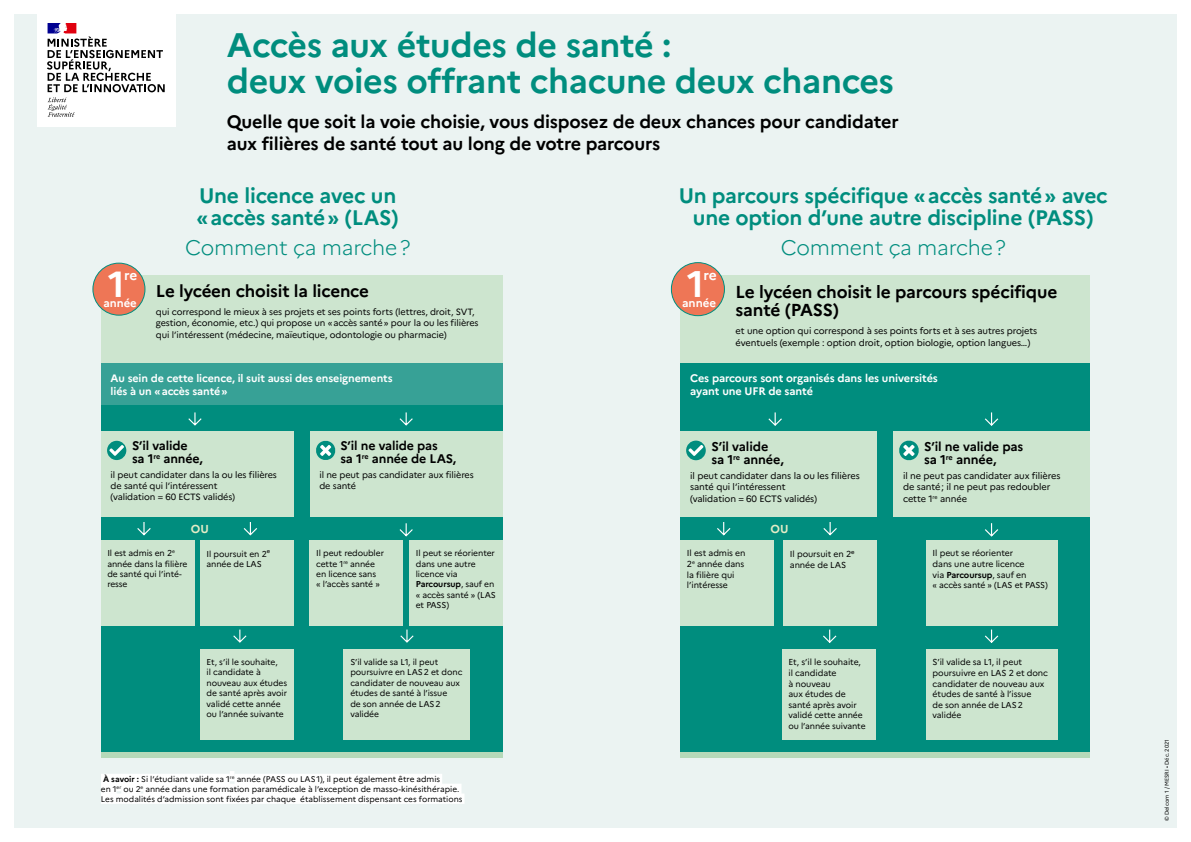
<style>
.page{position:relative;width:1191px;height:842px;background:#fff}
.page>*{position:absolute;margin:0;border:0;box-sizing:border-box;transform-origin:0 0}
.t1{font:700 37px "Marianne";color:#fff}
.t2{font:700 36.3px "Marianne";color:#fff}
.t3{font:700 34px/36px "Marianne";letter-spacing:-.01em;color:#008d7e}
.t4{font:700 21px/22px "Marianne";letter-spacing:-.01em;color:#008d7e}
.t5{font:300 21px "Marianne";letter-spacing:-.01em;color:#008d7e}
.t6{font:700 18px/21.6px "Marianne";letter-spacing:-.01em;color:#000}
.t7{font:700 17.3px/18.5px "Marianne";letter-spacing:-.01em;color:#000}
.t8{font:700 17px "Marianne";letter-spacing:-.01em;color:#000}
.t9{font:700 13.9px "Marianne";color:#fff}
.t10{font:700 13.6px "Marianne";color:#fff}
.t11{font:700 12.7px/13.3px "Marianne";letter-spacing:-.01em;color:#000}
.t12{font:700 12.5px/13px "Marianne";letter-spacing:-.01em;color:#000}
.t13{font:700 11.6px "Marianne";color:#fff}
.t14{font:700 11.6px "Marianne";color:#e3ecc6}
.t15{font:700 11.3px "Marianne";color:#fff}
.t16{font:700 11px/13.3px "Marianne";letter-spacing:-.01em;color:#fff}
.t17{font:700 10.8px/13px "Marianne";letter-spacing:-.01em;color:#fff}
.t18{font:9.2px/11.6px "Marianne";letter-spacing:-.01em;color:#000}
.t19{font:9.1px/11.3px "Marianne";letter-spacing:-.01em;color:#000}
.t20{font:8.7px/10.6px "Marianne";letter-spacing:-.01em;color:#000}
.t21{font:8.5px/10.4px "Marianne";letter-spacing:-.01em;color:#000}
.t22{font:8.2px/9.9px "Marianne";color:#000}
.t23{font:5.5px "Marianne";letter-spacing:-.01em;color:#000}
.s1{font-weight:700}
.s2{font-size:8.7px}
</style>
<div class="page">
<div style="left:14px;top:14px;width:1162px;height:814px;background:#ebf3f2"></div>
<div style="left:37px;top:13px;width:138px;height:114px;background:#fff"></div>
<svg style="left:47px;top:23px;width:118px;height:94px"></svg>
<div style="left:101px;top:752px;width:401px;height:5px;background:#b5d9b9"></div>
<div style="left:680px;top:752px;width:409px;height:5px;background:#b5d9b9"></div>
<div style="left:101px;top:275px;width:401px;height:477px;background:#008d7e"></div>
<div style="left:680px;top:275px;width:409px;height:477px;background:#008d7e"></div>
<div style="left:101px;top:275px;width:401px;height:94px;background:#cde5cf"></div>
<div style="left:680px;top:275px;width:409px;height:94px;background:#cde5cf"></div>
<div style="left:101px;top:540px;width:93px;height:85px;background:#cde5cf"></div>
<div style="left:680px;top:540px;width:94px;height:85px;background:#cde5cf"></div>
<div style="left:200px;top:540px;width:94px;height:85px;background:#cde5cf"></div>
<div style="left:783px;top:540px;width:94px;height:85px;background:#cde5cf"></div>
<div style="left:200px;top:649px;width:94px;height:91px;background:#cde5cf"></div>
<div style="left:782px;top:649px;width:93px;height:91px;background:#cde5cf"></div>
<div style="left:344px;top:649px;width:126px;height:91px;background:#cde5cf"></div>
<div style="left:926px;top:649px;width:131px;height:91px;background:#cde5cf"></div>
<div style="left:310px;top:540px;width:93px;height:85px;background:#cde5cf"></div>
<div style="left:926px;top:540px;width:131px;height:85px;background:#cde5cf"></div>
<div style="left:409px;top:540px;width:93px;height:85px;background:#cde5cf"></div>
<div style="left:101px;top:431px;width:193px;height:85px;background:#cde5cf"></div>
<div style="left:680px;top:431px;width:197px;height:85px;background:#cde5cf"></div>
<div style="left:310px;top:431px;width:192px;height:85px;background:#cde5cf"></div>
<div style="left:893px;top:431px;width:196px;height:85px;background:#cde5cf"></div>
<div style="left:101px;top:363px;width:401px;height:42px;background:#37a196"></div>
<div style="left:680px;top:363px;width:409px;height:43px;background:#008d7e"></div>
<svg style="left:107px;top:441px;width:19px;height:19px"></svg>
<svg style="left:109px;top:445px;width:15px;height:11px"></svg>
<svg style="left:686px;top:441px;width:20px;height:19px"></svg>
<svg style="left:688px;top:445px;width:15px;height:11px"></svg>
<svg style="left:316px;top:440px;width:20px;height:20px"></svg>
<svg style="left:899px;top:440px;width:20px;height:21px"></svg>
<div style="left:93px;top:263px;width:52px;height:52px;background:#ee7656;border-radius:50%"></div>
<div style="left:92px;top:263px;width:53px;height:53px;border:1px solid #008d7e;border-radius:50%"></div>
<div style="left:671px;top:263px;width:53px;height:53px;background:#ee7656;border-radius:50%"></div>
<div style="left:671px;top:262px;width:54px;height:54px;border:1px solid #008d7e;border-radius:50%"></div>
<svg style="left:188px;top:412px;width:14px;height:14px"></svg>
<svg style="left:399px;top:412px;width:14px;height:14px"></svg>
<svg style="left:768px;top:412px;width:14px;height:14px"></svg>
<svg style="left:985px;top:412px;width:14px;height:14px"></svg>
<svg style="left:233px;top:629px;width:14px;height:14px"></svg>
<svg style="left:823px;top:629px;width:14px;height:14px"></svg>
<svg style="left:400px;top:629px;width:14px;height:14px"></svg>
<svg style="left:985px;top:629px;width:14px;height:14px"></svg>
<svg style="left:985px;top:523px;width:14px;height:14px"></svg>
<svg style="left:717px;top:522px;width:14px;height:14px"></svg>
<svg style="left:823px;top:522px;width:14px;height:14px"></svg>
<svg style="left:137px;top:522px;width:14px;height:14px"></svg>
<svg style="left:243px;top:522px;width:14px;height:14px"></svg>
<svg style="left:399px;top:523px;width:14px;height:14px"></svg>
<div style="left:101px;top:774px;width:129px;height:10px;background:#fff"></div>
<hr style="left:230px;top:771px;width:4px;height:10px;background:#fff">
<div style="left:234px;top:774px;width:208px;height:10px;background:#fff"></div>
<div style="left:101px;top:784px;width:16px;height:10px;background:#fff"></div>
<hr style="left:117px;top:781px;width:4px;height:10px;background:#fff">
<div style="left:121px;top:784px;width:20px;height:10px;background:#fff"></div>
<svg style="left:141px;top:784px;width:2px;height:7px"></svg>
<div style="left:143px;top:784px;width:172px;height:10px;background:#fff"></div>
<div style="left:315px;top:783px;width:46px;height:12px;background:#fff"></div>
<div style="left:361px;top:784px;width:100px;height:10px;background:#fff"></div>
<div style="left:101px;top:793px;width:363px;height:11px;background:#fff"></div>
<h3 class="t3" style="left:227px;top:27px;width:668px">Accès aux études de santé :<br>deux voies offrant chacune deux chances</h3>
<h3 class="t6" style="left:227px;top:111px;width:673px">Quelle que soit la voie choisie, vous disposez de deux chances pour candidater aux filières de santé tout au long de votre parcours</h3>
<h3 class="t4" style="left:196px;top:184px;width:204px">Une licence avec un «accès santé» (LAS)</h3>
<h3 class="t5" style="left:185px;top:235px;width:226px">Comment ça marche?</h3>
<h3 class="t4" style="left:679px;top:184px;width:430px;text-align:center">Un parcours spécifique «accès santé» avec une option d’une autre discipline (PASS)</h3>
<h3 class="t5" style="left:781px;top:235px;width:226px">Comment ça marche?</h3>
<h3 class="t10" style="left:124px;top:267px;width:15px">re</h3>
<h1 class="t1" style="left:687px;top:261px;width:19px">1</h1>
<h3 class="t13" style="left:682px;top:296px;width:36px">année</h3>
<h2 class="t2" style="left:108px;top:262px;width:18px">1</h2>
<h3 class="t15" style="left:103px;top:296px;width:35px">année</h3>
<h3 class="t9" style="left:703px;top:266px;width:15px">re</h3>
<h3 class="t8" style="left:156px;top:281px;width:214px">Le lycéen choisit la licence</h3>
<p class="t19" style="left:156px;top:306px;width:324px">qui correspond le mieux à ses projets et ses points forts (lettres, droit, SVT, gestion, économie, etc.) qui propose un «accès santé» pour la ou les filières qui l’intéressent (médecine, maïeutique, odontologie ou pharmacie)</p>
<h3 class="t7" style="left:735px;top:282px;width:323px">Le lycéen choisit le parcours spécifique santé (PASS)</h3>
<p class="t18" style="left:735px;top:325px;width:303px">et une option qui correspond à ses points forts et à ses autres projets éventuels (exemple : option droit, option biologie, option langues…)</p>
<p class="t17" style="left:111px;top:371px;width:284px">Au sein de cette licence, il suit aussi des enseignements liés à un «accès santé»</p>
<p class="t16" style="left:690px;top:371px;width:249px">Ces parcours sont organisés dans les universités ayant une UFR de santé</p>
<h3 class="t12" style="left:132px;top:439px;width:72px">S’il valide sa 1<sup>re</sup> année,</h3>
<p class="t19" style="left:111px;top:469px;width:168px">il peut candidater dans la ou les filières de santé qui l’intéressent<br>(validation = 60 ECTS validés)</p>
<h3 class="t12" style="left:340px;top:439px;width:117px">S’il ne valide pas<br>sa 1<sup>re</sup> année de LAS,</h3>
<p class="t19" style="left:319px;top:469px;width:156px">il ne peut pas candidater aux filières de santé</p>
<h3 class="t11" style="left:711px;top:439px;width:74px">S’il valide sa 1<sup>re</sup> année,</h3>
<p class="t18" style="left:690px;top:469px;width:171px">il peut candidater dans la ou les filières santé qui l’intéressent<br>(validation = 60 ECTS validés)</p>
<h3 class="t14" style="left:191px;top:522px;width:20px">OU</h3>
<h3 class="t14" style="left:770px;top:522px;width:20px">OU</h3>
<h3 class="t11" style="left:924px;top:439px;width:101px">S’il ne valide pas sa 1<sup>re</sup> année,</h3>
<p class="t18" style="left:903px;top:469px;width:159px">il ne peut pas candidater aux filières de santé; il ne peut pas redoubler cette 1<sup>re</sup> année</p>
<p class="t21" style="left:107px;top:548px;width:81px">Il est admis en 2<sup>e </sup>année dans la filière de santé qui l’inté&shy;resse</p>
<p class="t20" style="left:687px;top:548px;width:60px">Il est admis en<br>2<sup>e</sup> année dans la filière qui l’intéresse</p>
<p class="t21" style="left:416px;top:548px;width:81px">Il peut se réorienter dans une autre licence via<br><span class="s1">Parcoursup</span>, sauf en « accès santé » (LAS et PASS)</p>
<p class="t21" style="left:316px;top:548px;width:69px">Il peut redoubler cette 1<sup>re</sup> année en licence sans<br>« l’accès santé »</p>
<p class="t20" style="left:932px;top:548px;width:95px">Il peut se réorienter dans une autre licence via <span class="s1">Parcoursup</span>, sauf en</p>
<p class="t21" style="left:207px;top:549px;width:65px">Il poursuit en 2<sup>e </sup>année de LAS</p>
<p class="t20" style="left:790px;top:549px;width:66px">Il poursuit en 2<sup>e </sup>année de LAS</p>
<p class="t21" style="left:932px;top:580px;width:117px">« accès santé » (LAS et PASS)</p>
<p class="t21" style="left:207px;top:657px;width:82px">Et, s’il le souhaite,<br>il candidate à nouveau aux études de santé après avoir validé cette année ou l’année suivante</p>
<p class="t20" style="left:788px;top:657px;width:74px">Et, s’il le souhaite, il candidate<br>à nouveau<br>aux études de</p>
<p class="t21" style="left:350px;top:657px;width:114px">S’il valide sa L1, il peut poursuivre en LAS2 et donc candidater de nouveau aux études de santé à l’issue<br>de son année de LAS2 validée</p>
<p class="t20" style="left:932px;top:657px;width:117px">S’il valide sa L1, il peut poursuivre en LAS 2 et donc candidater de nouveau aux études de santé à l’issue</p>
<p class="t21" style="left:932px;top:699px;width:92px">de son année de LAS2 validée</p>
<p class="t21" style="left:788px;top:699px;width:79px"><span class="s2">santé</span> après avoir validé cette année ou l’année suivante</p>
<p class="t22" style="left:101px;top:774px;width:363px"><span class="s1">À savoir :</span> Si l’étudiant valide sa 1<sup>re</sup> année (PASS ou LAS1), il peut également être admis<br>en 1<sup>er</sup> ou 2<sup>e</sup> année dans une formation paramédicale à l’exception de masso-kinésithérapie.<br>Les modalités d’admission sont fixées par chaque établissement dispensant ces formations</p>
<p class="t23" style="left:1163px;top:821px;width:83px;rotate:-90deg">© Delcom 1 / MESRI • Déc. 2021</p>
</div>
